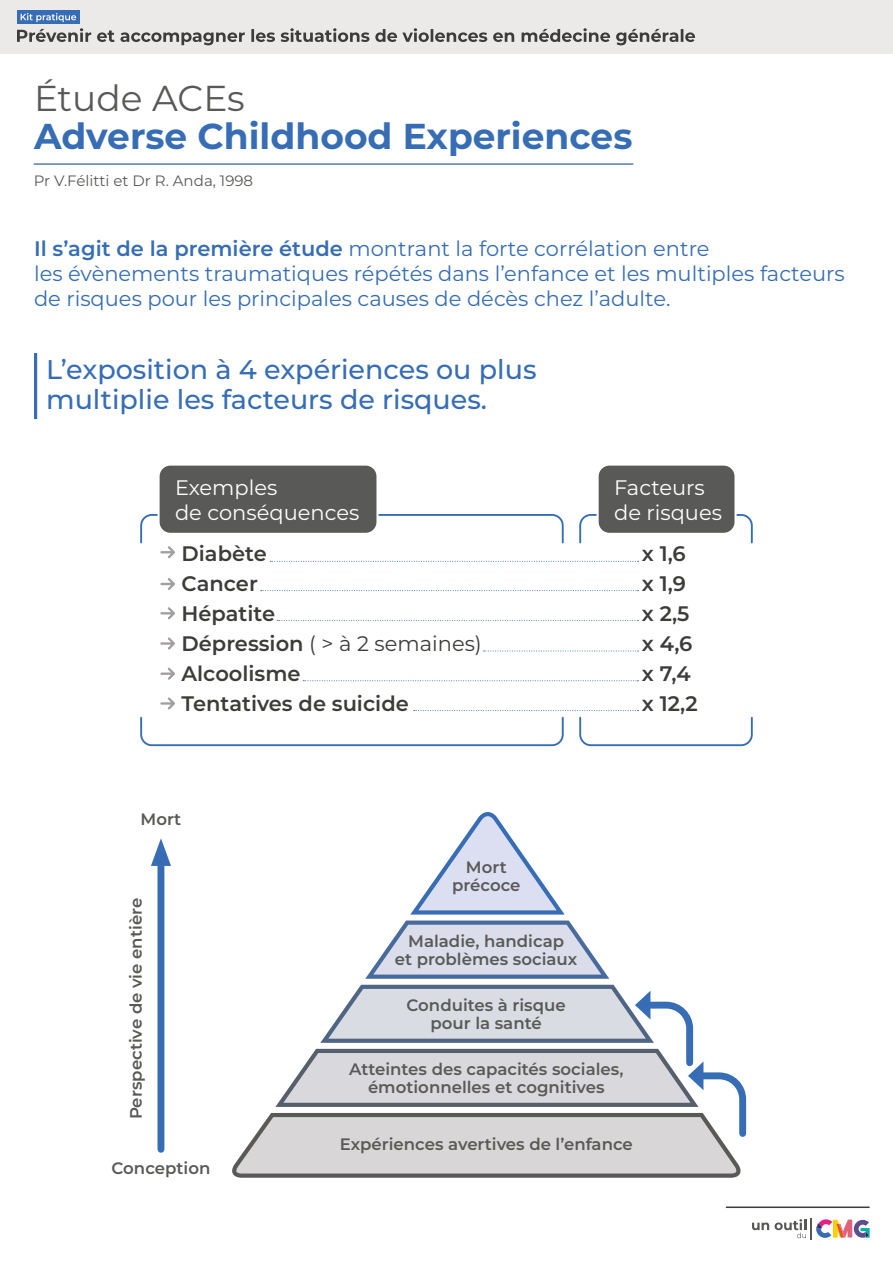
<style>
.page{position:relative;width:893px;height:1263px;background:#fff}
.page>*{position:absolute;margin:0;border:0;box-sizing:border-box;transform-origin:0 0}
.t1{font:700 36px "Montserrat";color:#366db4}
.t2{font:36px "Montserrat";color:#595a57}
.t3{font:500 27px/29.7px "Montserrat";color:#366db4}
.t4{font:21px/25.2px "Montserrat";color:#366db4}
.t5{font:600 21px/30px "Montserrat";color:#3c3c3a}
.t6{font:21px/25.2px "Montserrat";color:#fff}
.t7{font:600 16.5px/18px "Montserrat";color:#595a57;text-align:center}
.t8{font:15px "Montserrat";color:#595a57}
.s1{font-weight:600}
.s2{font-weight:400}
</style>
<div class="page">
<div style="left:0;top:0;width:893px;height:54px;background:#ece9e9"></div>
<div style="left:17px;top:11px;width:62px;height:13px;background:#366db4"></div>
<svg style="left:21px;top:13px;width:55px;height:9px"></svg>
<svg style="left:816px;top:1219px;width:54px;height:19px"></svg>
<hr style="left:810px;top:1218px;width:2px;height:21px;background:#575756">
<svg style="left:752px;top:1219px;width:54px;height:19px"></svg>
<hr style="left:726px;top:1206px;width:144px;height:2px;background:#3c3c3a">
<hr style="left:34px;top:353px;width:3px;height:66px;background:#366db4">
<svg style="left:365px;top:920px;width:244px;height:59px"></svg>
<svg style="left:410px;top:812px;width:154px;height:102px"></svg>
<svg style="left:232px;top:985px;width:515px;height:193px"></svg>
<div style="left:158px;top:854px;width:6px;height:295px;background:#366db4"></div>
<svg style="left:151px;top:838px;width:20px;height:28px"></svg>
<div style="left:159px;top:465px;width:218px;height:69px;background:#595a57;border-radius:12px"></div>
<div style="left:158px;top:463px;width:221px;height:72px;border:2px solid #fff;border-radius:12px"></div>
<div style="left:598px;top:465px;width:138px;height:69px;background:#595a57;border-radius:12px"></div>
<div style="left:597px;top:463px;width:140px;height:72px;border:2px solid #fff;border-radius:12px"></div>
<svg style="left:160px;top:578px;width:15px;height:12px"></svg>
<svg style="left:160px;top:607px;width:15px;height:12px"></svg>
<svg style="left:160px;top:637px;width:15px;height:13px"></svg>
<svg style="left:160px;top:667px;width:15px;height:13px"></svg>
<svg style="left:140px;top:513px;width:613px;height:49px"></svg>
<svg style="left:261px;top:590px;width:377px;height:1px"></svg>
<svg style="left:277px;top:620px;width:361px;height:1px"></svg>
<svg style="left:484px;top:651px;width:154px;height:1px"></svg>
<svg style="left:303px;top:680px;width:335px;height:1px"></svg>
<svg style="left:140px;top:697px;width:613px;height:50px"></svg>
<svg style="left:17px;top:28px;width:678px;height:17px"></svg>
<hr style="left:34px;top:163px;width:599px;height:2px;background:#6586c4">
<h1 class="t2" style="left:34px;top:74px;width:212px">Étude ACEs</h1>
<h1 class="t1" style="left:34px;top:111px;width:600px">Adverse Childhood Experiences</h1>
<p class="t8" style="left:34px;top:170px;width:221px">Pr V.Félitti et Dr R. Anda, 1998</p>
<p class="t4" style="left:34px;top:235px;width:812px"><span class="s1">Il s’agit de la première étude</span> montrant la forte corrélation entre<br>les évènements traumatiques répétés dans l’enfance et les multiples facteurs de risques pour les principales causes de décès chez l’adulte.</p>
<h2 class="t3" style="left:46px;top:354px;width:492px">L’exposition à 4 expériences ou plus multiplie les facteurs de risques.</h2>
<p class="t6" style="left:175px;top:474px;width:186px">Exemples<br>de conséquences</p>
<p class="t6" style="left:614px;top:474px;width:109px">Facteurs de risques</p>
<p class="t5" style="left:182px;top:538px;width:302px">Diabète<br>Cancer<br>Hépatite<br>Dépression <span class="s2">( &gt; à 2 semaines)<br></span>Alcoolisme<br>Tentatives de suicide</p>
<p class="t5" style="left:642px;top:538px;width:57px">x 1,6 x 1,9 x 2,5 x 4,6 x 7,4 x 12,2</p>
<p class="t7" style="left:141px;top:809px;width:42px">Mort</p>
<p class="t7" style="left:126px;top:1119px;width:223px;rotate:-90deg">Perspective de vie entière</p>
<p class="t7" style="left:112px;top:1158px;width:100px">Conception</p>
<p class="t7" style="left:452px;top:857px;width:70px">Mort précoce</p>
<p class="t7" style="left:395px;top:931px;width:184px">Maladie, handicap<br>et problèmes sociaux</p>
<p class="t7" style="left:407px;top:995px;width:161px">Conduites à risque pour la santé</p>
<p class="t7" style="left:349px;top:1059px;width:276px">Atteintes des capacités sociales, émotionnelles et cognitives</p>
<p class="t7" style="left:340px;top:1134px;width:295px">Expériences avertives de l’enfance</p>
</div>
